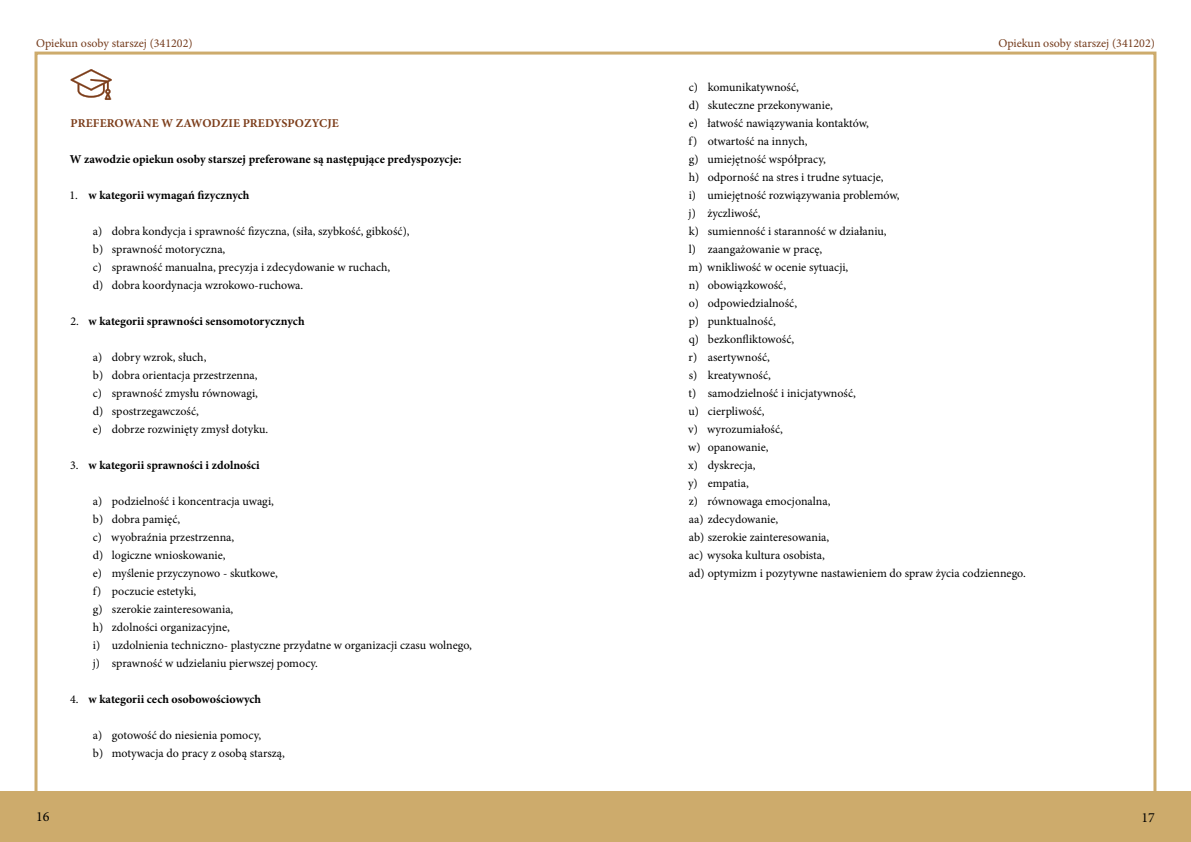
<style>
.page{position:relative;width:1191px;height:842px;background:#fff}
.page>*{position:absolute;margin:0;border:0;box-sizing:border-box;transform-origin:0 0}
.t1{font:14px "Minion Pro";color:#000}
.Tekst_-_wyliczenie__bullet{font:12px "Minion Pro";color:#000}
.tekst_-_wyliczenie__numbers{font:700 12px "Minion Pro";color:#000}
.tekst_główny{font:700 12px "Minion Pro";color:#000}
.t2{font:12px "Minion Pro";color:#743b1c}
.Nagłówek_12_pt{font:700 12px "Minion Pro";letter-spacing:.01em;color:#7c3d1a}
.s1{font-weight:400}
</style>
<div class="page">
<div style="left:595px;top:791px;width:596px;height:51px;background:#cdab6c"></div>
<div style="left:0;top:791px;width:595px;height:51px;background:#cdab6c"></div>
<svg style="left:70px;top:69px;width:42px;height:31px"></svg>
<p class="t2" style="left:36px;top:35px;width:158px">Opiekun osoby starszej (341202)</p>
<p class="t2" style="left:998px;top:35px;width:158px">Opiekun osoby starszej (341202)</p>
<h4 class="Nagłówek_12_pt" style="left:71px;top:115px;width:270px">PREFEROWANE W ZAWODZIE PREDYSPOZYCJE</h4>
<p class="tekst_główny" style="left:70px;top:151px;width:393px">W zawodzie opiekun osoby starszej preferowane są następujące predyspozycje:</p>
<p class="tekst_-_wyliczenie__numbers" style="left:70px;top:187px;width:181px"><span class="s1">1.</span> w kategorii wymagań fizycznych</p>
<p class="Tekst_-_wyliczenie__bullet" style="left:93px;top:223px;width:318px">a) dobra kondycja i sprawność fizyczna, (siła, szybkość, gibkość),</p>
<p class="Tekst_-_wyliczenie__bullet" style="left:93px;top:241px;width:134px">b) sprawność motoryczna,</p>
<p class="Tekst_-_wyliczenie__bullet" style="left:93px;top:259px;width:299px">c) sprawność manualna, precyzja i zdecydowanie w ruchach,</p>
<p class="Tekst_-_wyliczenie__bullet" style="left:93px;top:277px;width:212px">d) dobra koordynacja wzrokowo-ruchowa.</p>
<p class="tekst_-_wyliczenie__numbers" style="left:70px;top:313px;width:236px"><span class="s1">2.</span> w kategorii sprawności sensomotorycznych</p>
<p class="Tekst_-_wyliczenie__bullet" style="left:93px;top:349px;width:115px">a) dobry wzrok, słuch,</p>
<p class="Tekst_-_wyliczenie__bullet" style="left:93px;top:367px;width:166px">b) dobra orientacja przestrzenna,</p>
<p class="Tekst_-_wyliczenie__bullet" style="left:93px;top:385px;width:167px">c) sprawność zmysłu równowagi,</p>
<p class="Tekst_-_wyliczenie__bullet" style="left:93px;top:403px;width:107px">d) spostrzegawczość,</p>
<p class="Tekst_-_wyliczenie__bullet" style="left:93px;top:421px;width:177px">e) dobrze rozwinięty zmysł dotyku.</p>
<p class="tekst_-_wyliczenie__numbers" style="left:70px;top:457px;width:191px"><span class="s1">3.</span> w kategorii sprawności i zdolności</p>
<p class="Tekst_-_wyliczenie__bullet" style="left:93px;top:493px;width:182px">a) podzielność i koncentracja uwagi,</p>
<p class="Tekst_-_wyliczenie__bullet" style="left:93px;top:511px;width:89px">b) dobra pamięć,</p>
<p class="Tekst_-_wyliczenie__bullet" style="left:93px;top:529px;width:143px">c) wyobraźnia przestrzenna,</p>
<p class="Tekst_-_wyliczenie__bullet" style="left:93px;top:547px;width:134px">d) logiczne wnioskowanie,</p>
<p class="Tekst_-_wyliczenie__bullet" style="left:93px;top:565px;width:186px">e) myślenie przyczynowo - skutkowe,</p>
<p class="Tekst_-_wyliczenie__bullet" style="left:93px;top:583px;width:105px">f) poczucie estetyki,</p>
<p class="Tekst_-_wyliczenie__bullet" style="left:93px;top:601px;width:142px">g) szerokie zainteresowania,</p>
<p class="Tekst_-_wyliczenie__bullet" style="left:93px;top:619px;width:139px">h) zdolności organizacyjne,</p>
<p class="Tekst_-_wyliczenie__bullet" style="left:93px;top:637px;width:380px">i) uzdolnienia techniczno- plastyczne przydatne w organizacji czasu wolnego,</p>
<p class="Tekst_-_wyliczenie__bullet" style="left:93px;top:655px;width:227px">j) sprawność w udzielaniu pierwszej pomocy.</p>
<p class="tekst_-_wyliczenie__numbers" style="left:70px;top:691px;width:193px"><span class="s1">4.</span> w kategorii cech osobowościowych</p>
<p class="Tekst_-_wyliczenie__bullet" style="left:93px;top:727px;width:170px">a) gotowość do niesienia pomocy,</p>
<p class="Tekst_-_wyliczenie__bullet" style="left:93px;top:745px;width:193px">b) motywacja do pracy z osobą starszą,</p>
<p class="Tekst_-_wyliczenie__bullet" style="left:688px;top:79px;width:112px">c) komunikatywność,</p>
<p class="Tekst_-_wyliczenie__bullet" style="left:688px;top:97px;width:146px">d) skuteczne przekonywanie,</p>
<p class="Tekst_-_wyliczenie__bullet" style="left:688px;top:115px;width:182px">e) łatwość nawiązywania kontaktów,</p>
<p class="Tekst_-_wyliczenie__bullet" style="left:688px;top:133px;width:120px">f) otwartość na innych,</p>
<p class="Tekst_-_wyliczenie__bullet" style="left:689px;top:151px;width:138px">g) umiejętność współpracy,</p>
<p class="Tekst_-_wyliczenie__bullet" style="left:688px;top:169px;width:196px">h) odporność na stres i trudne sytuacje,</p>
<p class="Tekst_-_wyliczenie__bullet" style="left:688px;top:187px;width:212px">i) umiejętność rozwiązywania problemów,</p>
<p class="Tekst_-_wyliczenie__bullet" style="left:688px;top:205px;width:74px">j) życzliwość,</p>
<p class="Tekst_-_wyliczenie__bullet" style="left:688px;top:223px;width:199px">k) sumienność i staranność w działaniu,</p>
<p class="Tekst_-_wyliczenie__bullet" style="left:688px;top:241px;width:135px">l) zaangażowanie w pracę,</p>
<p class="Tekst_-_wyliczenie__bullet" style="left:688px;top:259px;width:161px">m) wnikliwość w ocenie sytuacji,</p>
<p class="Tekst_-_wyliczenie__bullet" style="left:688px;top:277px;width:99px">n) obowiązkowość,</p>
<p class="Tekst_-_wyliczenie__bullet" style="left:688px;top:295px;width:110px">o) odpowiedzialność,</p>
<p class="Tekst_-_wyliczenie__bullet" style="left:688px;top:313px;width:89px">p) punktualność,</p>
<p class="Tekst_-_wyliczenie__bullet" style="left:688px;top:331px;width:107px">q) bezkonfliktowość,</p>
<p class="Tekst_-_wyliczenie__bullet" style="left:688px;top:349px;width:83px">r) asertywność,</p>
<p class="Tekst_-_wyliczenie__bullet" style="left:689px;top:367px;width:83px">s) kreatywność,</p>
<p class="Tekst_-_wyliczenie__bullet" style="left:688px;top:385px;width:169px">t) samodzielność i inicjatywność,</p>
<p class="Tekst_-_wyliczenie__bullet" style="left:688px;top:403px;width:78px">u) cierpliwość,</p>
<p class="Tekst_-_wyliczenie__bullet" style="left:688px;top:421px;width:96px">v) wyrozumiałość,</p>
<p class="Tekst_-_wyliczenie__bullet" style="left:688px;top:439px;width:82px">w) opanowanie,</p>
<p class="Tekst_-_wyliczenie__bullet" style="left:688px;top:457px;width:69px">x) dyskrecja,</p>
<p class="Tekst_-_wyliczenie__bullet" style="left:688px;top:475px;width:62px">y) empatia,</p>
<p class="Tekst_-_wyliczenie__bullet" style="left:689px;top:493px;width:143px">z) równowaga emocjonalna,</p>
<p class="Tekst_-_wyliczenie__bullet" style="left:689px;top:511px;width:91px">aa) zdecydowanie,</p>
<p class="Tekst_-_wyliczenie__bullet" style="left:689px;top:529px;width:142px">ab) szerokie zainteresowania,</p>
<p class="Tekst_-_wyliczenie__bullet" style="left:689px;top:547px;width:138px">ac) wysoka kultura osobista,</p>
<p class="Tekst_-_wyliczenie__bullet" style="left:689px;top:565px;width:338px">ad) optymizm i pozytywne nastawieniem do spraw życia codziennego.</p>
<p class="t1" style="left:36px;top:807px;width:15px">16</p>
<p class="t1" style="left:1141px;top:808px;width:15px">17</p>
</div>
